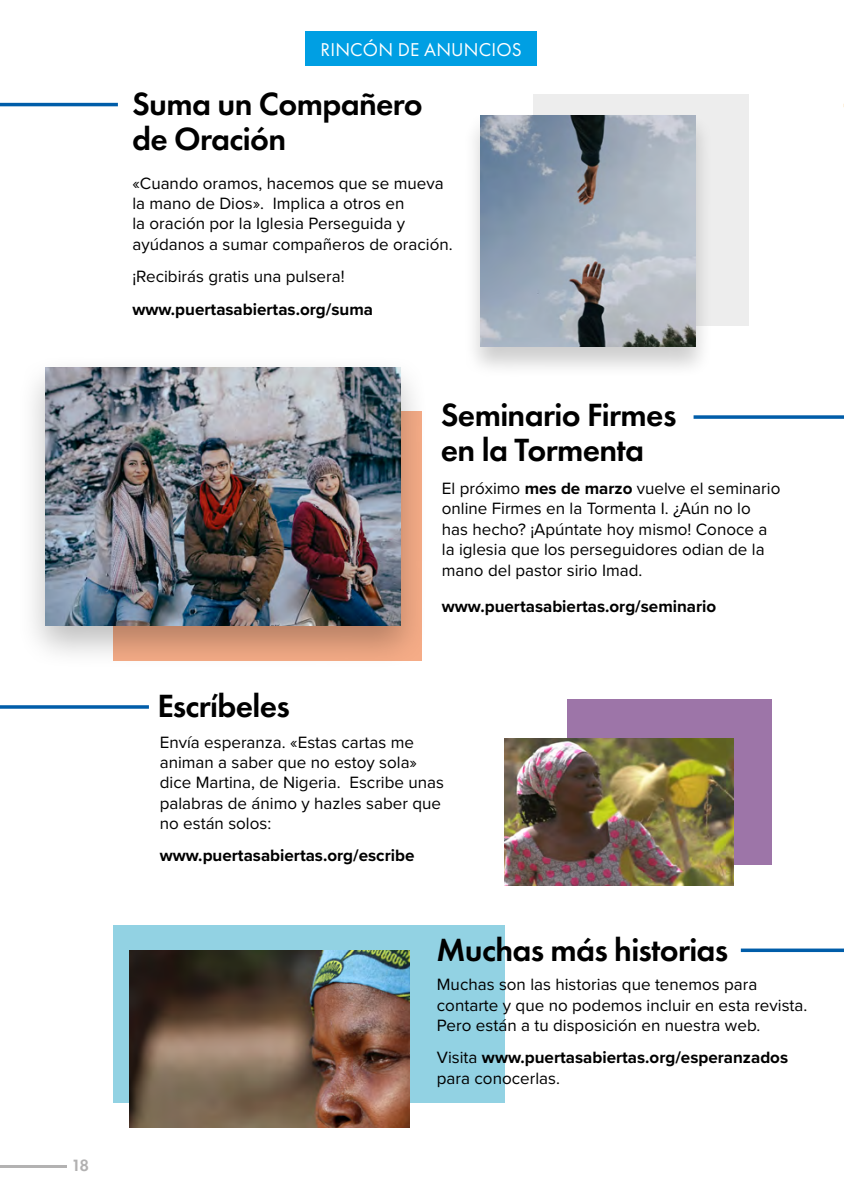
<style>
.page{position:relative;width:844px;height:1191px;background:#fff}
.page>*{position:absolute;margin:0;border:0;box-sizing:border-box;transform-origin:0 0}
.t1{font:600 33.25px/34.8px "Futura PT";letter-spacing:-.02em;color:#000}
.t2{font:19.25px "Futura PT";letter-spacing:.01em;color:#fff}
.t3{font:16.97px/20.3px "Proxima Nova";color:#000}
.t4{font:700 16.97px/20.3px "Proxima Nova";color:#000}
.t5{font:600 16.97px "Futura PT";color:#b2b1b1}
.s1{font-weight:700}
.s2{font-weight:400}
</style>
<div class="page">
<hr style="left:0;top:1165px;width:66px;height:2px;background:#b3b2b2">
<div style="left:533px;top:94px;width:215px;height:231px;background:#ededed"></div>
<div style="left:113px;top:925px;width:391px;height:178px;background:#92d2e3"></div>
<svg style="left:693px;top:415px;width:150px;height:4px"></svg>
<svg style="left:740px;top:948px;width:103px;height:4px"></svg>
<div style="left:16px;top:353px;width:413px;height:317px;background:#000;opacity:.26"></div>
<img style="left:46px;top:367px;width:354px;height:258px">
<hr style="left:0;top:103px;width:118px;height:3px;background:#005da9">
<div style="left:305px;top:32px;width:231px;height:34px;background:#009fe3"></div>
<div style="left:462px;top:111px;width:251px;height:268px;background:#000;opacity:.2"></div>
<img style="left:480px;top:115px;width:215px;height:231px">
<img style="left:129px;top:950px;width:281px;height:178px">
<div style="left:567px;top:699px;width:205px;height:165px;background:#9d75a8"></div>
<hr style="left:0;top:705px;width:149px;height:3px;background:#005da9">
<img style="left:504px;top:738px;width:229px;height:148px">
<p class="t5" style="left:71px;top:1155px;width:19px">18</p>
<p class="t2" style="left:320px;top:38px;width:203px">RINCÓN DE ANUNCIOS</p>
<h1 class="t1" style="left:132px;top:86px;width:292px">Suma un Compañero de Oración</h1>
<p class="t3" style="left:132px;top:172px;width:322px">«Cuando oramos, hacemos que se mueva la mano de Dios». Implica a otros en<br>la oración por la Iglesia Perseguida y ayúdanos a sumar compañeros de oración.</p>
<p class="t3" style="left:132px;top:265px;width:214px">¡Recibirás gratis una pulsera!</p>
<p class="t4" style="left:132px;top:298px;width:242px">www.puertasabiertas.org/suma</p>
<h1 class="t1" style="left:440px;top:397px;width:237px">Seminario Firmes en la Tormenta</h1>
<h1 class="t1" style="left:158px;top:687px;width:134px">Escríbeles</h1>
<p class="t3" style="left:441px;top:477px;width:340px">El próximo <span class="s1">mes de marzo</span> vuelve el seminario online Firmes en la Tormenta I. ¿Aún no lo has hecho? ¡Apúntate hoy mismo! Conoce a la iglesia que los perseguidores odian de la mano del pastor sirio Imad.</p>
<p class="t4" style="left:441px;top:595px;width:276px">www.puertasabiertas.org/seminario</p>
<p class="t3" style="left:160px;top:731px;width:286px">Envía esperanza. «Estas cartas me animan a saber que no estoy sola» dice Martina, de Nigeria. Escribe unas palabras de ánimo y hazles saber que no están solos:</p>
<p class="t4" style="left:160px;top:845px;width:256px">www.puertasabiertas.org/escribe</p>
<h1 class="t1" style="left:436px;top:932px;width:293px">Muchas más historias</h1>
<p class="t3" style="left:437px;top:973px;width:372px">Muchas son las historias que tenemos para contarte y que no podemos incluir en esta revista.<br>Pero están a tu disposición en nuestra web.</p>
<p class="t4" style="left:437px;top:1047px;width:352px"><span class="s2">Visita</span> www.puertasabiertas.org/esperanzados <span class="s2">para conocerlas.</span></p>
</div>
